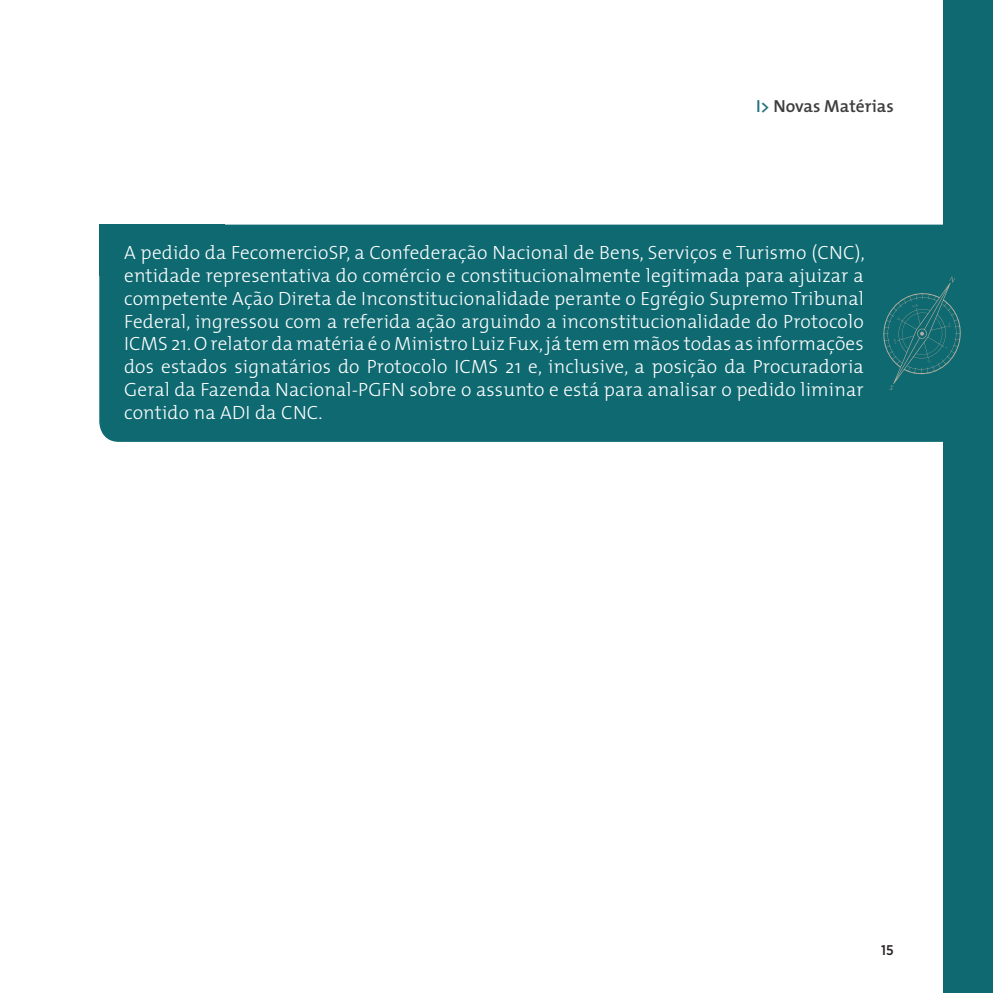
<style>
.page{position:relative;width:993px;height:993px;background:#fff}
.page>*{position:absolute;margin:0;border:0;box-sizing:border-box;transform-origin:0 0}
.t1{font:300 19.25px/22.8px "The Mix";letter-spacing:.01em;color:#fff;text-align:justify}
.t2{font:600 17.5px "The Mix";color:#3e3e3f}
.t3{font:500 14px "Gotham Narrow";color:#231f20}
.s1{color:#23727b}
</style>
<div class="page">
<div style="left:943px;top:0;width:49px;height:992px;background:#0e6971"></div>
<div style="left:99px;top:224px;width:844px;height:217px;background:#0e6971"></div>
<div style="left:99px;top:224px;width:125px;height:52px;background:#0e6971"></div>
<svg style="left:880px;top:276px;width:81px;height:114px"></svg>
<p class="t2" style="left:756px;top:91px;width:139px"><span class="s1">I&gt;</span> Novas Matérias</p>
<p class="t1" style="left:124px;top:241px;width:742px">A pedido da FecomercioSP, a Confederação Nacional de Bens, Serviços e Turismo (CNC), entidade representativa do comércio e constitucionalmente legitimada para ajuizar a competente Ação Direta de Inconstitucionalidade perante o Egrégio Supremo Tribunal Federal, ingressou com a referida ação arguindo a inconstitucionalidade do Protocolo ICMS 21. O relator da matéria é o Ministro Luiz Fux, já tem em mãos todas as informações dos estados signatários do Protocolo ICMS 21 e, inclusive, a posição da Procuradoria Geral da Fazenda Nacional-PGFN sobre o assunto e está para analisar o pedido liminar contido na ADI da CNC.</p>
<p class="t3" style="left:880px;top:940px;width:14px">15</p>
</div>
